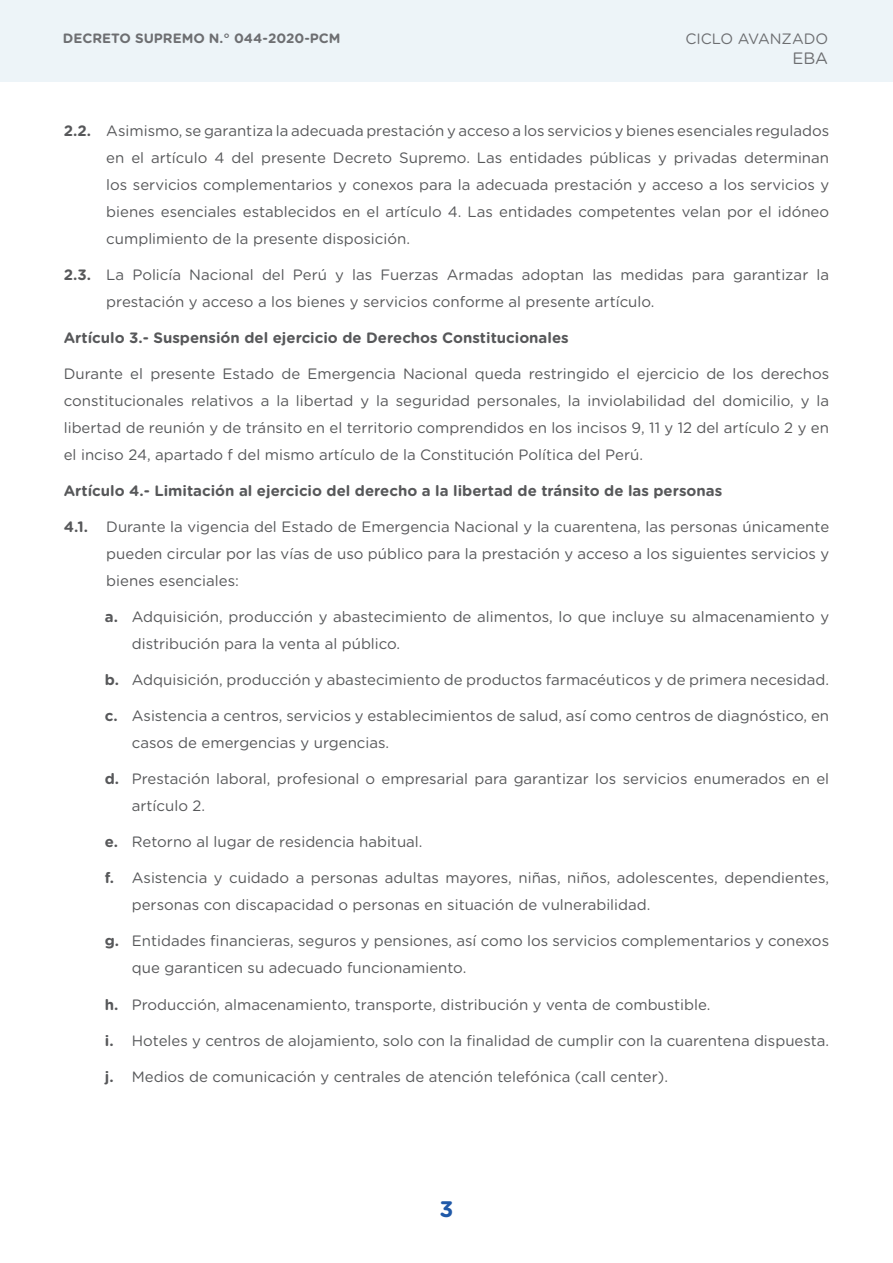
<style>
.page{position:relative;width:893px;height:1263px;background:#fff}
.page>*{position:absolute;margin:0;border:0;box-sizing:border-box;transform-origin:0 0}
.t1{font:700 22.5px "Gotham Rounded";color:#2059a8}
.t2{font:16.5px "Gotham Rounded";color:#6d6e71}
.t3{font:15px/27px "Gotham Rounded";color:#57585a}
.t4{font:700 15px "Gotham Rounded";color:#57585a}
.t5{font:15px "Gotham Rounded";color:#6d6e71}
.t6{font:700 13.5px "Gotham Rounded";color:#6d6e71}
.s1{font-weight:700}
</style>
<div class="page">
<div style="left:0;top:0;width:893px;height:82px;background:#edf4f8"></div>
<p class="t6" style="left:63px;top:30px;width:279px">DECRETO SUPREMO N.° 044-2020-PCM</p>
<p class="t5" style="left:685px;top:30px;width:144px">CICLO AVANZADO</p>
<p class="t2" style="left:792px;top:48px;width:37px">EBA</p>
<p class="t3" style="left:106px;top:118px;width:724px;text-align:justify;text-indent:-43px"><span class="s1">2.2.</span> Asimismo, se garantiza la adecuada prestación y acceso a los servicios y bienes esenciales regulados en el artículo 4 del presente Decreto Supremo. Las entidades públicas y privadas determinan los servicios complementarios y conexos para la adecuada prestación y acceso a los servicios y bienes esenciales establecidos en el artículo 4. Las entidades competentes velan por el idóneo cumplimiento de la presente disposición.</p>
<p class="t3" style="left:106px;top:262px;width:724px;text-indent:-43px"><span class="s1">2.3.</span> La Policía Nacional del Perú y las Fuerzas Armadas adoptan las medidas para garantizar la prestación y acceso a los bienes y servicios conforme al presente artículo.</p>
<p class="t4" style="left:64px;top:329px;width:506px">Artículo 3.- Suspensión del ejercicio de Derechos Constitucionales</p>
<p class="t3" style="left:64px;top:361px;width:767px;text-align:justify">Durante el presente Estado de Emergencia Nacional queda restringido el ejercicio de los derechos constitucionales relativos a la libertad y la seguridad personales, la inviolabilidad del domicilio, y la libertad de reunión y de tránsito en el territorio comprendidos en los incisos 9, 11 y 12 del artículo 2 y en el inciso 24, apartado f del mismo artículo de la Constitución Política del Perú.</p>
<p class="t4" style="left:64px;top:482px;width:660px">Artículo 4.- Limitación al ejercicio del derecho a la libertad de tránsito de las personas</p>
<p class="t3" style="left:106px;top:514px;width:724px;text-align:justify;text-indent:-43px"><span class="s1">4.1.</span> Durante la vigencia del Estado de Emergencia Nacional y la cuarentena, las personas únicamente pueden circular por las vías de uso público para la prestación y acceso a los siguientes servicios y bienes esenciales:</p>
<p class="t3" style="left:132px;top:604px;width:699px;text-indent:-27px"><span class="s1">a.</span> Adquisición, producción y abastecimiento de alimentos, lo que incluye su almacenamiento y distribución para la venta al público.</p>
<p class="t3" style="left:105px;top:667px;width:726px"><span class="s1">b.</span> Adquisición, producción y abastecimiento de productos farmacéuticos y de primera necesidad.</p>
<p class="t3" style="left:132px;top:703px;width:699px;text-indent:-27px"><span class="s1">c.</span> Asistencia a centros, servicios y establecimientos de salud, así como centros de diagnóstico, en casos de emergencias y urgencias.</p>
<p class="t3" style="left:132px;top:766px;width:699px;text-indent:-27px"><span class="s1">d.</span> Prestación laboral, profesional o empresarial para garantizar los servicios enumerados en el artículo 2.</p>
<p class="t3" style="left:105px;top:829px;width:319px"><span class="s1">e.</span> Retorno al lugar de residencia habitual.</p>
<p class="t3" style="left:132px;top:865px;width:699px;text-indent:-27px"><span class="s1">f.</span> Asistencia y cuidado a personas adultas mayores, niñas, niños, adolescentes, dependientes, personas con discapacidad o personas en situación de vulnerabilidad.</p>
<p class="t3" style="left:132px;top:928px;width:699px;text-indent:-27px"><span class="s1">g.</span> Entidades financieras, seguros y pensiones, así como los servicios complementarios y conexos que garanticen su adecuado funcionamiento.</p>
<p class="t3" style="left:105px;top:991px;width:607px"><span class="s1">h.</span> Producción, almacenamiento, transporte, distribución y venta de combustible.</p>
<p class="t3" style="left:105px;top:1027px;width:726px"><span class="s1">i.</span> Hoteles y centros de alojamiento, solo con la finalidad de cumplir con la cuarentena dispuesta.</p>
<p class="t3" style="left:105px;top:1063px;width:565px"><span class="s1">j.</span> Medios de comunicación y centrales de atención telefónica (call center).</p>
<h1 class="t1" style="left:439px;top:1196px;width:15px">3</h1>
</div>
